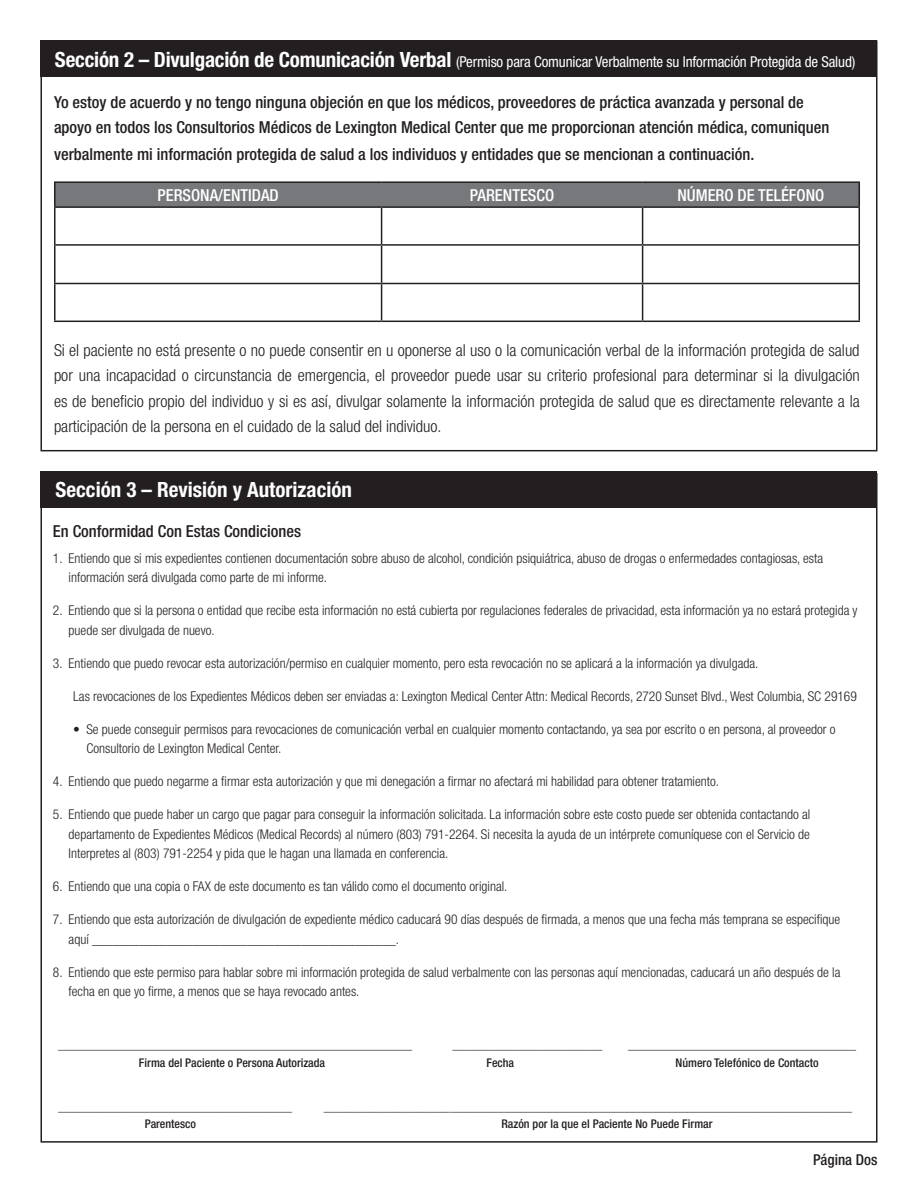
<style>
.page{position:relative;width:918px;height:1188px;background:#fff}
.page>*{position:absolute;margin:0;border:0;box-sizing:border-box;transform-origin:0 0}
.t1{font:700 condensed 21px "Helvetica Neue";color:#fff}
.t2{font:300 condensed 16.5px/25.5px "Helvetica Neue";color:#231f20;text-align:justify}
.t3{font:500 condensed 16.5px/25.5px "Helvetica Neue";color:#231f20}
.t4{font:500 condensed 16.5px "Helvetica Neue";color:#fff}
.t5{font:condensed 15px "Helvetica Neue";letter-spacing:-.01em;color:#fff}
.t6{font:500 condensed 15px "Helvetica Neue";color:#231f20}
.t7{font:300 condensed 13.5px/19.5px "Helvetica Neue";color:#231f20}
.t8{font:condensed 12px "Helvetica Neue";color:#231f20}
.t9{font:500 condensed 12px "Helvetica Neue";color:#231f20}
.s1{font-weight:700;font-size:21px}
</style>
<div class="page">
<div style="left:40px;top:40px;width:838px;height:37px;background:#231f20"></div>
<hr style="left:54px;top:208px;width:2px;height:36px;background:#231f20">
<hr style="left:381px;top:208px;width:1px;height:36px;background:#231f20">
<hr style="left:642px;top:208px;width:1px;height:36px;background:#231f20">
<hr style="left:859px;top:208px;width:1px;height:36px;background:#231f20">
<hr style="left:54px;top:244px;width:328px;height:2px;background:#231f20">
<hr style="left:54px;top:246px;width:2px;height:37px;background:#231f20">
<hr style="left:382px;top:244px;width:261px;height:2px;background:#231f20">
<hr style="left:381px;top:246px;width:1px;height:37px;background:#231f20">
<hr style="left:643px;top:244px;width:217px;height:2px;background:#231f20">
<hr style="left:642px;top:246px;width:1px;height:37px;background:#231f20">
<hr style="left:859px;top:246px;width:1px;height:37px;background:#231f20">
<hr style="left:54px;top:283px;width:328px;height:1px;background:#231f20">
<hr style="left:54px;top:284px;width:2px;height:37px;background:#231f20">
<hr style="left:382px;top:283px;width:261px;height:1px;background:#231f20">
<hr style="left:381px;top:284px;width:1px;height:37px;background:#231f20">
<hr style="left:643px;top:283px;width:217px;height:1px;background:#231f20">
<hr style="left:642px;top:284px;width:1px;height:37px;background:#231f20">
<hr style="left:859px;top:284px;width:1px;height:37px;background:#231f20">
<hr style="left:54px;top:321px;width:328px;height:1px;background:#231f20">
<hr style="left:382px;top:321px;width:261px;height:1px;background:#231f20">
<hr style="left:643px;top:321px;width:217px;height:1px;background:#231f20">
<hr style="left:54px;top:181px;width:328px;height:2px;background:#231f20">
<hr style="left:54px;top:183px;width:2px;height:23px;background:#231f20">
<hr style="left:382px;top:181px;width:261px;height:2px;background:#231f20">
<hr style="left:643px;top:181px;width:217px;height:2px;background:#231f20">
<div style="left:55px;top:182px;width:805px;height:24px;background:#76787b"></div>
<hr style="left:54px;top:206px;width:328px;height:2px;background:#231f20">
<hr style="left:382px;top:206px;width:261px;height:2px;background:#231f20">
<hr style="left:643px;top:206px;width:217px;height:2px;background:#231f20">
<div style="left:40px;top:40px;width:838px;height:411px;border:2px solid #231f20"></div>
<div style="left:40px;top:471px;width:838px;height:37px;background:#231f20"></div>
<p class="t5" style="left:55px;top:53px;width:802px"><span class="s1">Sección 2 – Divulgación de Comunicación Verbal</span> (Permiso para Comunicar Verbalmente su Información Protegida de Salud)</p>
<p class="t3" style="left:54px;top:89px;width:777px">Yo estoy de acuerdo y no tengo ninguna objeción en que los médicos, proveedores de práctica avanzada y personal de apoyo en todos los Consultorios Médicos de Lexington Medical Center que me proporcionan atención médica, comuniquen</p>
<p class="t3" style="left:54px;top:142px;width:702px">verbalmente mi información protegida de salud a los individuos y entidades que se mencionan a continuación.</p>
<p class="t4" style="left:158px;top:185px;width:123px">PERSONA/ENTIDAD</p>
<p class="t4" style="left:470px;top:185px;width:86px">PARENTESCO</p>
<p class="t4" style="left:677px;top:185px;width:148px">NÚMERO DE TELÉFONO</p>
<p class="t2" style="left:54px;top:337px;width:807px">Si el paciente no está presente o no puede consentir en u oponerse al uso o la comunicación verbal de la información protegida de salud por una incapacidad o circunstancia de emergencia, el proveedor puede usar su criterio profesional para determinar si la divulgación es de beneficio propio del individuo y si es así, divulgar solamente la información protegida de salud que es directamente relevante a la participación de la persona en el cuidado de la salud del individuo.</p>
<p class="t1" style="left:56px;top:477px;width:298px">Sección 3 – Revisión y Autorización</p>
<p class="t3" style="left:53px;top:518px;width:250px">En Conformidad Con Estas Condiciones</p>
<p class="t7" style="left:69px;top:548px;width:756px;text-indent:-16px">1. Entiendo que si mis expedientes contienen documentación sobre abuso de alcohol, condición psiquiátrica, abuso de drogas o enfermedades contagiosas, esta información será divulgada como parte de mi informe.</p>
<p class="t7" style="left:69px;top:601px;width:791px;text-indent:-16px">2. Entiendo que si la persona o entidad que recibe esta información no está cubierta por regulaciones federales de privacidad, esta información ya no estará protegida y puede ser divulgada de nuevo.</p>
<p class="t7" style="left:53px;top:653px;width:707px">3. Entiendo que puedo revocar esta autorización/permiso en cualquier momento, pero esta revocación no se aplicará a la información ya divulgada.</p>
<p class="t7" style="left:73px;top:686px;width:785px">Las revocaciones de los Expedientes Médicos deben ser enviadas a: Lexington Medical Center Attn: Medical Records, 2720 Sunset Blvd., West Columbia, SC 29169</p>
<p class="t7" style="left:86px;top:719px;width:751px;text-indent:-13px">• Se puede conseguir permisos para revocaciones de comunicación verbal en cualquier momento contactando, ya sea por escrito o en persona, al proveedor o<br>Consultorio de Lexington Medical Center.</p>
<p class="t7" style="left:53px;top:772px;width:668px">4. Entiendo que puedo negarme a firmar esta autorización y que mi denegación a firmar no afectará mi habilidad para obtener tratamiento.</p>
<p class="t7" style="left:69px;top:805px;width:743px;text-align:justify;text-indent:-16px">5. Entiendo que puede haber un cargo que pagar para conseguir la información solicitada. La información sobre este costo puede ser obtenida contactando al departamento de Expedientes Médicos (Medical Records) al número (803) 791-2264. Si necesita la ayuda de un intérprete comuníquese con el Servicio de Interpretes al (803) 791-2254 y pida que le hagan una llamada en conferencia.</p>
<p class="t7" style="left:53px;top:877px;width:456px">6. Entiendo que una copia o FAX de este documento es tan válido como el documento original.</p>
<p class="t7" style="left:69px;top:910px;width:773px;text-indent:-16px">7. Entiendo que esta autorización de divulgación de expediente médico caducará 90 días después de firmada, a menos que una fecha más temprana se especifique aquí _____________________________________________.</p>
<p class="t7" style="left:69px;top:962px;width:773px;text-indent:-16px">8. Entiendo que este permiso para hablar sobre mi información protegida de salud verbalmente con las personas aquí mencionadas, caducará un año después de la fecha en que yo firme, a menos que se haya revocado antes.</p>
<p class="t8" style="left:58px;top:1038px;width:356px">___________________________________________________________</p>
<p class="t8" style="left:452px;top:1038px;width:151px">_________________________</p>
<p class="t8" style="left:628px;top:1038px;width:229px">______________________________________</p>
<p class="t9" style="left:139px;top:1056px;width:188px">Firma del Paciente o Persona Autorizada</p>
<p class="t9" style="left:486px;top:1056px;width:29px">Fecha</p>
<p class="t9" style="left:675px;top:1056px;width:145px">Número Telefónico de Contacto</p>
<p class="t8" style="left:58px;top:1099px;width:236px">_______________________________________</p>
<p class="t8" style="left:324px;top:1099px;width:530px">________________________________________________________________________________________</p>
<p class="t9" style="left:145px;top:1117px;width:53px">Parentesco</p>
<p class="t9" style="left:501px;top:1117px;width:213px">Razón por la que el Paciente No Puede Firmar</p>
<p class="t6" style="left:813px;top:1151px;width:66px">Página Dos</p>
</div>
